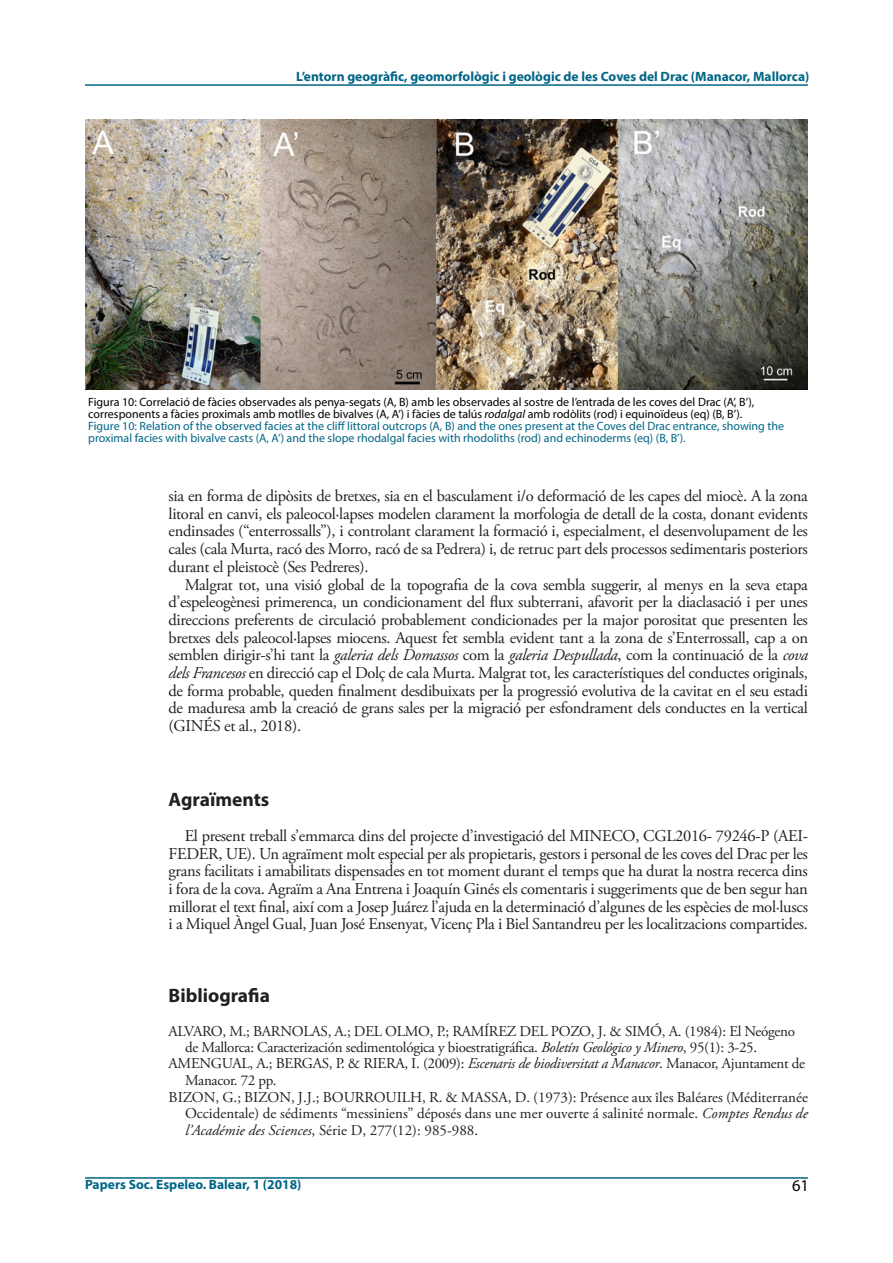
<style>
.page{position:relative;width:893px;height:1263px;background:#fff}
.page>*{position:absolute;margin:0;border:0;box-sizing:border-box;transform-origin:0 0}
.t1{font:700 19.5px "Myriad Pro";color:#231f20}
.t2{font:16.5px/17.7px "Adobe Garamond Pro";letter-spacing:-.02em;color:#231f20;text-align:justify}
.t3{font:16.5px "Myriad Pro";color:#000}
.t4{font:15px/16.2px "Adobe Garamond Pro";letter-spacing:-.02em;color:#231f20;text-align:justify}
.t5{font:700 13.5px "Myriad Pro";color:#006585}
.t6{font:12px/12px "Myriad Pro";color:#006585}
.s1{color:#000}
.s2{font-style:italic;color:#000}
.s3{font-style:italic}
</style>
<div class="page">
<hr style="left:85px;top:84px;width:723px;height:2px;background:#006585">
<hr style="left:85px;top:1177px;width:723px;height:2px;background:#006585">
<img style="left:85px;top:119px;width:723px;height:271px">
<p class="t5" style="left:296px;top:67px;width:515px">L’entorn geogràfic, geomorfològic i geològic de les Coves del Drac (Manacor, Mallorca)</p>
<p class="t6" style="left:88px;top:396px;width:697px"><span class="s1">Figura 10: Correlació de fàcies observades als penya-segats (A, B) amb les observades al sostre de l’entrada de les coves del Drac (A’, B’), corresponents a fàcies proximals amb motlles de bivalves (A, A’) i fàcies de talús</span> <span class="s2">rodalgal</span> <span class="s1">amb rodòlits (rod) i equinoïdeus (eq) (B, B’).<br></span>Figure 10: Relation of the observed facies at the cliff littoral outcrops (A, B) and the ones present at the Coves del Drac entrance, showing the proximal facies with bivalve casts (A, A’) and the slope rhodalgal facies with rhodoliths (rod) and echinoderms (eq) (B, B’).</p>
<p class="t2" style="left:169px;top:487px;width:641px">sia en forma de dipòsits de bretxes, sia en el basculament i/o deformació de les capes del miocè. A la zona litoral en canvi, els paleocol·lapses modelen clarament la morfologia de detall de la costa, donant evidents endinsades (“enterrossalls”), i controlant clarament la formació i, especialment, el desenvolupament de les cales (cala Murta, racó des Morro, racó de sa Pedrera) i, de retruc part dels processos sedimentaris posteriors durant el pleistocè (Ses Pedreres).</p>
<p class="t2" style="left:169px;top:576px;width:641px;text-indent:16px">Malgrat tot, una visió global de la topografia de la cova sembla suggerir, al menys en la seva etapa d’espeleogènesi primerenca, un condicionament del flux subterrani, afavorit per la diaclasació i per unes direccions preferents de circulació probablement condicionades per la major porositat que presenten les bretxes dels paleocol·lapses miocens. Aquest fet sembla evident tant a la zona de s’Enterrossall, cap a on semblen dirigir-s’hi tant la <span class="s3">galeria dels Domassos</span> com la <span class="s3">galeria Despullada</span>, com la continuació de la <span class="s3">cova dels Francesos</span> en direcció cap el Dolç de cala Murta. Malgrat tot, les característiques del conductes originals, de forma probable, queden finalment desdibuixats per la progressió evolutiva de la cavitat en el seu estadi de maduresa amb la creació de grans sales per la migració per esfondrament dels conductes en la vertical (GINÉS et al., 2018).</p>
<p class="t1" style="left:169px;top:786px;width:102px">Agraïments</p>
<p class="t2" style="left:169px;top:827px;width:641px;text-indent:16px">El present treball s’emmarca dins del projecte d’investigació del MINECO, CGL2016- 79246-P (AEI-FEDER, UE). Un agraïment molt especial per als propietaris, gestors i personal de les coves del Drac per les grans facilitats i amabilitats dispensades en tot moment durant el temps que ha durat la nostra recerca dins i fora de la cova. Agraïm a Ana Entrena i Joaquín Ginés els comentaris i suggeriments que de ben segur han millorat el text final, així com a Josep Juárez l’ajuda en la determinació d’algunes de les espècies de mol·luscs i a Miquel Àngel Gual, Juan José Ensenyat, Vicenç Pla i Biel Santandreu per les localitzacions compartides.</p>
<p class="t1" style="left:169px;top:983px;width:103px">Bibliografia</p>
<p class="t4" style="left:169px;top:1024px;width:628px">ALVARO, M.; BARNOLAS, A.; DEL OLMO, P.; RAMÍREZ DEL POZO, J. &amp; SIMÓ, A. (1984): El Neógeno</p>
<p class="t4" style="left:185px;top:1040px;width:574px">de Mallorca: Caracterización sedimentológica y bioestratigráfica. <span class="s3">Boletín Geológico y Minero</span>, 95(1): 3-25.</p>
<p class="t4" style="left:169px;top:1056px;width:638px">AMENGUAL, A.; BERGAS, P. &amp; RIERA, I. (2009): <span class="s3">Escenaris de biodiversitat a Manacor</span>. Manacor, Ajuntament de</p>
<p class="t4" style="left:185px;top:1072px;width:93px">Manacor. 72 pp.</p>
<p class="t4" style="left:185px;top:1090px;width:624px;text-indent:-16px">BIZON, G.; BIZON, J.J.; BOURROUILH, R. &amp; MASSA, D. (1973): Présence aux îles Baléares (Méditerranée Occidentale) de sédiments “messiniens” déposés dans une mer ouverte á salinité normale. <span class="s3">Comptes Rendus de l’Académie des Sciences</span>, Série D, 277(12): 985-988.</p>
<p class="t5" style="left:85px;top:1176px;width:218px">Papers Soc. Espeleo. Balear, 1 (2018)</p>
<p class="t3" style="left:792px;top:1175px;width:18px">61</p>
</div>
